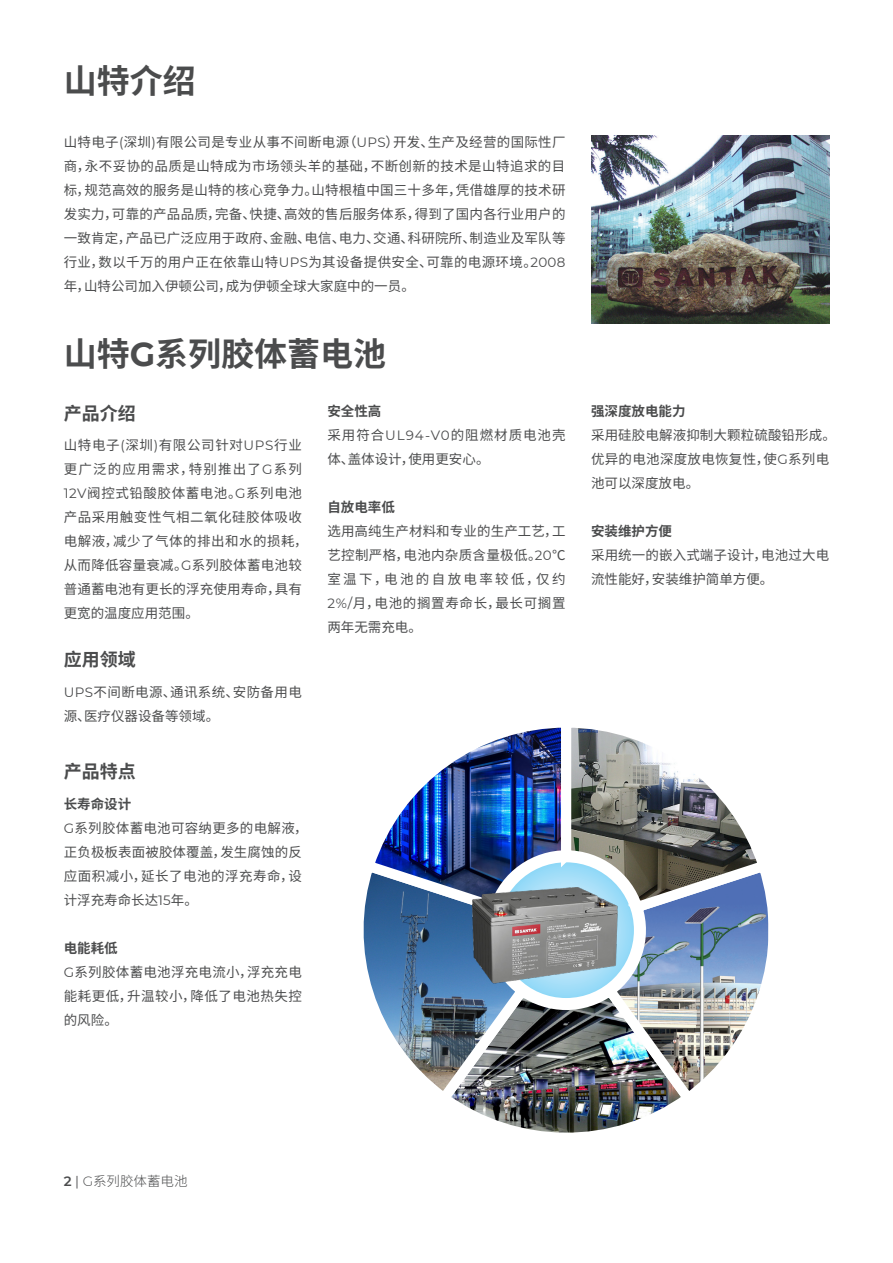
<style>
.page{position:relative;width:893px;height:1263px;background:#fff}
.page>*{position:absolute;margin:0;border:0;box-sizing:border-box;transform-origin:0 0}
._22磅标题_段后距6mm{font:700 33px "Noto Sans CJ Ksc";color:#4b4c4d}
._12磅标题_段后1_5mm{font:700 18px "Noto Sans CJ Ksc";color:#4b4c4d}
._9_9磅正文{font:13.5px/24px "Noto Sans CJ Ksc";letter-spacing:.02em;color:#4b4c4d}
._9_9磅正文-2{font:13.5px/24px "Noto Sans CJ Ksc";letter-spacing:.04em;color:#4b4c4d}
._9_9磅正文-3{font:13.5px/24px "Noto Sans CJ Ksc";letter-spacing:.07em;color:#4b4c4d}
._9_9磅正文-4{font:700 13.5px "Noto Sans CJ Ksc";color:#4b4c4d}
.t1{font:300 13.5px "Noto Sans CJ Ksc";color:#4b4c4d}
.s1{font-family:"Montserrat"}
.s2{font-family:"Montserrat";font-weight:600}
.s3{font-family:"Montserrat";font-weight:400}
</style>
<div class="page">
<img style="left:591px;top:135px;width:238px;height:188px">
<img style="left:529px;top:990px;width:126px;height:143px">
<img style="left:596px;top:920px;width:173px;height:192px">
<svg style="left:576px;top:728px;width:193px;height:192px"></svg>
<img style="left:363px;top:921px;width:169px;height:208px">
<img style="left:363px;top:727px;width:213px;height:194px">
<img style="left:464px;top:879px;width:163px;height:111px">
<p class="_22磅标题_段后距6mm" style="left:64px;top:62px;width:133px">山特介绍</p>
<p class="_9_9磅正文" style="left:64px;top:130px;width:503px;text-align:justify">山特电子<span class="s1">(</span>深圳<span class="s1">)</span>有限公司是专业从事不间断电源（<span class="s1">UPS</span>）开发、生产及经营的国际性厂商，永不妥协的品质是山特成为市场领头羊的基础，不断创新的技术是山特追求的目标，规范高效的服务是山特的核心竞争力。山特根植中国三十多年，凭借雄厚的技术研发实力，可靠的产品品质，完备、快捷、高效的售后服务体系，得到了国内各行业用户的一致肯定，产品已广泛应用于政府、金融、电信、电力、交通、科研院所、制造业及军队等行业，数以千万的用户正在依靠山特<span class="s1">UPS</span>为其设备提供安全、可靠的电源环境。<span class="s1">2008</span>年，山特公司加入伊顿公司，成为伊顿全球大家庭中的一员。</p>
<p class="_22磅标题_段后距6mm" style="left:64px;top:336px;width:324px">山特<span class="s1">G</span>系列胶体蓄电池</p>
<p class="_9_9磅正文-4" style="left:327px;top:403px;width:55px">安全性高</p>
<p class="_9_9磅正文-3" style="left:327px;top:423px;width:240px">采用符合<span class="s1">UL94-V0</span>的阻燃材质电池壳体、盖体设计，使用更安心。</p>
<p class="_9_9磅正文-4" style="left:327px;top:499px;width:69px">自放电率低</p>
<p class="_9_9磅正文" style="left:327px;top:519px;width:240px;text-align:justify">选用高纯生产材料和专业的生产工艺，工艺控制严格，电池内杂质含量极低。<span class="s1">20</span>℃室温下，电池的自放电率较低，仅约<span class="s1">2%/</span>月，电池的搁置寿命长，最长可搁置两年无需充电。</p>
<p class="_12磅标题_段后1_5mm" style="left:64px;top:403px;width:73px">产品介绍</p>
<p class="_9_9磅正文-2" style="left:64px;top:433px;width:246px">山特电子<span class="s1">(</span>深圳<span class="s1">)</span>有限公司针对<span class="s1">UPS</span>行业更广泛的应用需求，特别推出了<span class="s1">G</span>系列<br><span class="s1">12V</span>阀控式铅酸胶体蓄电池。<span class="s1">G</span>系列电池产品采用触变性气相二氧化硅胶体吸收电解液，减少了气体的排出和水的损耗，从而降低容量衰减。<span class="s1">G</span>系列胶体蓄电池较普通蓄电池有更长的浮充使用寿命，具有更宽的温度应用范围。</p>
<p class="_12磅标题_段后1_5mm" style="left:64px;top:649px;width:73px">应用领域</p>
<p class="_9_9磅正文" style="left:64px;top:680px;width:240px"><span class="s1">UPS</span>不间断电源、通讯系统、安防备用电源、医疗仪器设备等领域。</p>
<p class="_12磅标题_段后1_5mm" style="left:64px;top:761px;width:73px">产品特点</p>
<p class="_9_9磅正文-4" style="left:64px;top:796px;width:69px">长寿命设计</p>
<p class="_9_9磅正文" style="left:64px;top:816px;width:245px"><span class="s1">G</span>系列胶体蓄电池可容纳更多的电解液，正负极板表面被胶体覆盖，发生腐蚀的反应面积减小，延长了电池的浮充寿命，设计浮充寿命长达<span class="s1">15</span>年。</p>
<p class="_9_9磅正文-4" style="left:64px;top:940px;width:55px">电能耗低</p>
<p class="_9_9磅正文" style="left:64px;top:960px;width:240px;text-align:justify"><span class="s1">G</span>系列胶体蓄电池浮充电流小，浮充充电能耗更低，升温较小，降低了电池热失控的风险。</p>
<p class="_9_9磅正文-4" style="left:591px;top:403px;width:96px">强深度放电能力</p>
<p class="_9_9磅正文" style="left:591px;top:423px;width:246px">采用硅胶电解液抑制大颗粒硫酸铅形成。优异的电池深度放电恢复性，使<span class="s1">G</span>系列电池可以深度放电。</p>
<p class="_9_9磅正文-4" style="left:591px;top:523px;width:82px">安装维护方便</p>
<p class="_9_9磅正文" style="left:591px;top:543px;width:240px">采用统一的嵌入式端子设计，电池过大电流性能好，安装维护简单方便。</p>
<p class="t1" style="left:64px;top:1173px;width:125px"><span class="s2">2</span> <span class="s3">|</span> <span class="s1">G</span>系列胶体蓄电池</p>
</div>
